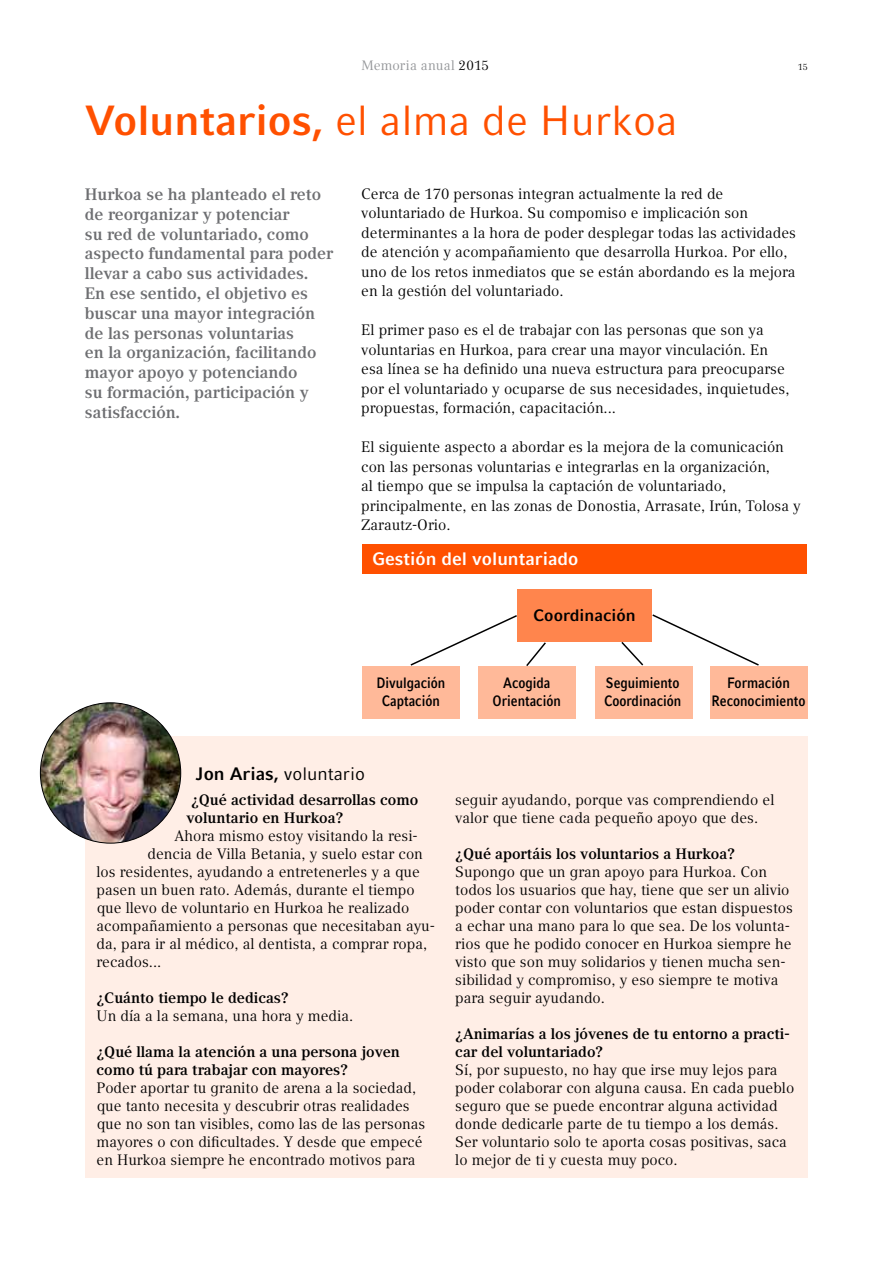
<style>
.page{position:relative;width:893px;height:1263px;background:#fff}
.page>*{position:absolute;margin:0;border:0;box-sizing:border-box;transform-origin:0 0}
.t1{font:42px "Compatil Fact LT";color:#ff5000}
.t2{font:700 18px "Compatil Fact LT";color:#fff}
.t3{font:18px "Compatil Fact LT";color:#000}
.t4{font:700 16.5px/19.8px "Compatil Text LT";color:#6d6e71}
.t5{font:700 16.5px "Compatil Fact LT";color:#000}
.t6{font:15px/18px "Compatil Text LT";color:#000}
.t7{font:700 15px/18px "Compatil Text LT";color:#000}
.t8{font:700 15px/18px "Compatil Fact LT";color:#000;text-align:center;scale:.83 1}
.t9{font:700 15px/18px "Compatil Fact LT";color:#000;text-align:center;scale:.84 1}
.t10{font:13.5px "Compatil Text LT";letter-spacing:.015em;color:#939598}
.t11{font:9px "Compatil Text LT";color:#000}
.s1{color:#000}
.s2{font-weight:700}
</style>
<div class="page">
<div style="left:362px;top:544px;width:445px;height:30px;background:#ff5000"></div>
<div style="left:517px;top:589px;width:135px;height:53px;background:#ff854d"></div>
<div style="left:362px;top:666px;width:98px;height:52px;background:#ffb999"></div>
<div style="left:478px;top:666px;width:97px;height:52px;background:#ffb999"></div>
<div style="left:595px;top:666px;width:97px;height:52px;background:#ffb999"></div>
<div style="left:710px;top:666px;width:97px;height:52px;background:#ffb999"></div>
<svg style="left:410px;top:615px;width:107px;height:51px"></svg>
<svg style="left:526px;top:642px;width:20px;height:24px"></svg>
<svg style="left:621px;top:642px;width:23px;height:24px"></svg>
<svg style="left:652px;top:614px;width:107px;height:53px"></svg>
<div style="left:85px;top:737px;width:723px;height:441px;background:#ffeee6"></div>
<img style="left:40px;top:703px;width:141px;height:140px;border-radius:70px">
<p class="t10" style="left:361px;top:57px;width:129px">Memoria anual <span class="s1">2015</span></p>
<p class="t11" style="left:798px;top:61px;width:12px">15</p>
<h1 class="t1" style="left:85px;top:96px;width:594px"><span class="s2">Voluntarios,</span> el alma de Hurkoa</h1>
<p class="t4" style="left:85px;top:184px;width:250px">Hurkoa se ha planteado el reto de reorganizar y potenciar<br>su red de voluntariado, como aspecto fundamental para poder llevar a cabo sus actividades.<br>En ese sentido, el objetivo es buscar una mayor integración de las personas voluntarias<br>en la organización, facilitando mayor apoyo y potenciando<br>su formación, participación y satisfacción.</p>
<p class="t6" style="left:361px;top:184px;width:436px;line-height:19.5px">Cerca de 170 personas integran actualmente la red de voluntariado de Hurkoa. Su compomiso e implicación son determinantes a la hora de poder desplegar todas las actividades de atención y acompañamiento que desarrolla Hurkoa. Por ello, uno de los retos inmediatos que se están abordando es la mejora en la gestión del voluntariado.</p>
<p class="t6" style="left:361px;top:320px;width:430px;line-height:19.5px">El primer paso es el de trabajar con las personas que son ya voluntarias en Hurkoa, para crear una mayor vinculación. En esa línea se ha definido una nueva estructura para preocuparse por el voluntariado y ocuparse de sus necesidades, inquietudes, propuestas, formación, capacitación...</p>
<p class="t6" style="left:361px;top:437px;width:441px;line-height:19.5px">El siguiente aspecto a abordar es la mejora de la comunicación con las personas voluntarias e integrarlas en la organización,<br>al tiempo que se impulsa la captación de voluntariado, principalmente, en las zonas de Donostia, Arrasate, Irún, Tolosa y Zarautz-Orio.</p>
<p class="t2" style="left:372px;top:548px;width:208px">Gestión del voluntariado</p>
<p class="t5" style="left:533px;top:605px;width:104px">Coordinación</p>
<p class="t8" style="left:376px;top:674px;width:85px">Divulgación<br>Captación</p>
<p class="t8" style="left:493px;top:674px;width:84px">Acogida<br>Orientación</p>
<p class="t8" style="left:604px;top:674px;width:95px;text-align:left">Seguimiento<br>Coordinación</p>
<p class="t9" style="left:712px;top:674px;width:113px">Formación<br>Reconocimiento</p>
<p class="t3" style="left:196px;top:763px;width:171px"><span class="s2">Jon Arias,</span> voluntario</p>
<p class="t7" style="left:187px;top:790px;width:233px;text-indent:4px">¿Qué actividad desarrollas como voluntario en Hurkoa?</p>
<p class="t6" style="left:175px;top:826px;width:245px">Ahora mismo estoy visitando la resi-</p>
<p class="t6" style="left:148px;top:844px;width:277px">dencia de Villa Betania, y suelo estar con</p>
<p class="t6" style="left:97px;top:862px;width:325px">los residentes, ayudando a entretenerles y a que</p>
<p class="t6" style="left:97px;top:880px;width:320px">pasen un buen rato. Además, durante el tiempo</p>
<p class="t6" style="left:97px;top:898px;width:314px">que llevo de voluntario en Hurkoa he realizado</p>
<p class="t6" style="left:97px;top:916px;width:340px">acompañamiento a personas que necesitaban ayu-</p>
<p class="t6" style="left:97px;top:934px;width:332px">da, para ir al médico, al dentista, a comprar ropa,</p>
<p class="t6" style="left:97px;top:952px;width:66px">recados...</p>
<p class="t7" style="left:97px;top:988px;width:194px">¿Cuánto tiempo le dedicas?</p>
<p class="t6" style="left:97px;top:1006px;width:258px">Un día a la semana, una hora y media.</p>
<p class="t7" style="left:97px;top:1042px;width:305px">¿Qué llama la atención a una persona joven como tú para trabajar con mayores?</p>
<p class="t6" style="left:97px;top:1078px;width:330px">Poder aportar tu granito de arena a la sociedad, que tanto necesita y descubrir otras realidades que no son tan visibles, como las de las personas mayores o con dificultades. Y desde que empecé en Hurkoa siempre he encontrado motivos para</p>
<p class="t6" style="left:455px;top:790px;width:321px">seguir ayudando, porque vas comprendiendo el valor que tiene cada pequeño apoyo que des.</p>
<p class="t7" style="left:455px;top:844px;width:281px">¿Qué aportáis los voluntarios a Hurkoa?</p>
<p class="t6" style="left:455px;top:862px;width:339px">Supongo que un gran apoyo para Hurkoa. Con todos los usuarios que hay, tiene que ser un alivio poder contar con voluntarios que estan dispuestos a echar una mano para lo que sea. De los volunta&shy;rios que he podido conocer en Hurkoa siempre he visto que son muy solidarios y tienen mucha sen&shy;sibilidad y compromiso, y eso siempre te motiva para seguir ayudando.</p>
<p class="t7" style="left:455px;top:1024px;width:336px">¿Animarías a los jóvenes de tu entorno a practi&shy;car del voluntariado?</p>
<p class="t6" style="left:455px;top:1060px;width:340px">Sí, por supuesto, no hay que irse muy lejos para poder colaborar con alguna causa. En cada pueblo seguro que se puede encontrar alguna actividad donde dedicarle parte de tu tiempo a los demás.<br>Ser voluntario solo te aporta cosas positivas, saca lo mejor de ti y cuesta muy poco.</p>
</div>
